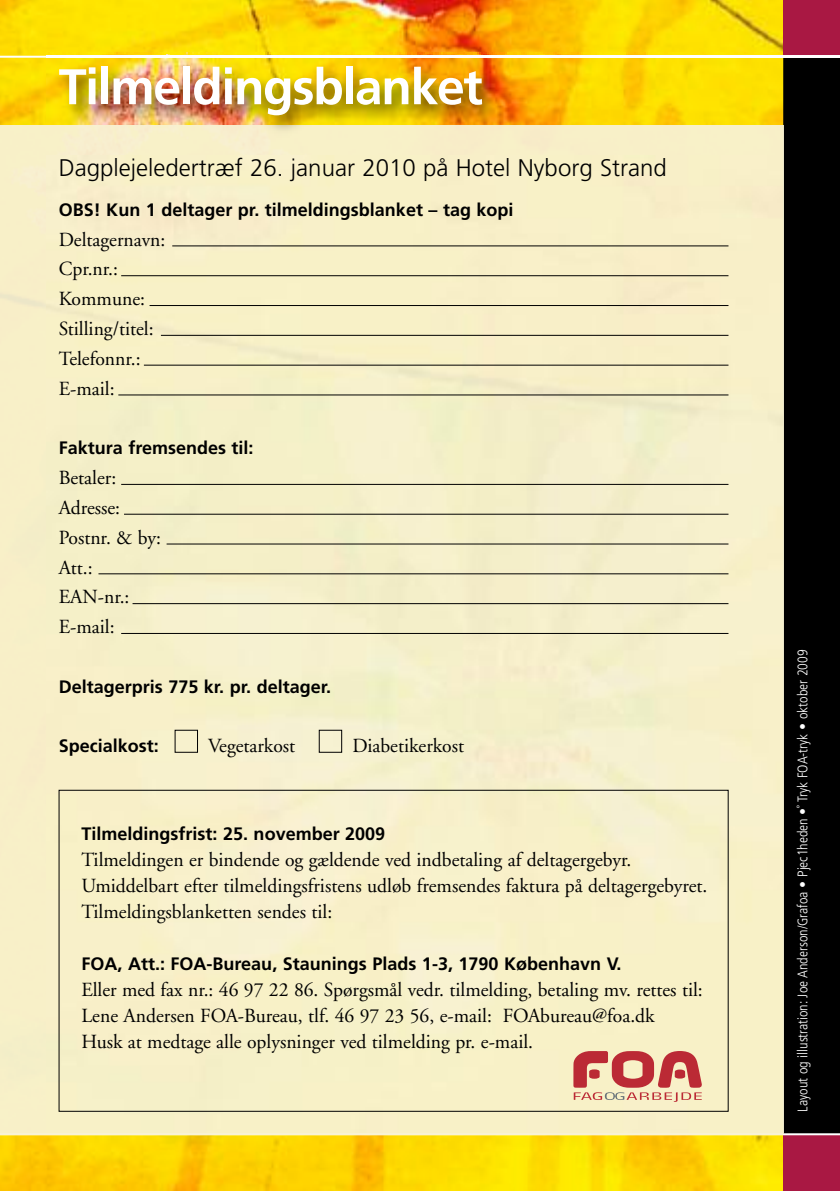
<style>
.page{position:relative;width:840px;height:1191px;background:#fff}
.page>*{position:absolute;margin:0;border:0;box-sizing:border-box;transform-origin:0 0}
.t1{font:700 50px "Frutiger";letter-spacing:-.03em;color:#fff}
.t2{font:300 24px "Frutiger";color:#000}
.t3{font:20px/29.8px "Adobe Garamond";color:#000}
.t4{font:700 18px "Frutiger";color:#000}
.t5{font:300 condensed 14px "Frutiger";color:#fff}
</style>
<div class="page">
<img style="left:0;top:0;width:782px;height:1191px">
<div style="left:782px;top:57px;width:57px;height:1077px;background:#000"></div>
<div style="left:782px;top:0;width:57px;height:57px;background:#a91843"></div>
<div style="left:782px;top:1134px;width:57px;height:57px;background:#a91843"></div>
<hr style="left:0;top:56px;width:839px;height:2px;background:#fff">
<hr style="left:0;top:1133px;width:839px;height:2px;background:#fff">
<div style="left:0;top:125px;width:46px;height:1008px;background:#f8f0c8"></div>
<img style="left:46px;top:58px;width:736px;height:1075px">
<hr style="left:0;top:1133px;width:782px;height:1px;background:#f8f2d4">
<hr style="left:172px;top:245px;width:556px;height:1px;background:#000">
<hr style="left:121px;top:275px;width:607px;height:1px;background:#000">
<hr style="left:149px;top:305px;width:579px;height:1px;background:#000">
<hr style="left:161px;top:335px;width:567px;height:1px;background:#000">
<hr style="left:144px;top:365px;width:584px;height:1px;background:#000">
<hr style="left:118px;top:394px;width:610px;height:1px;background:#000">
<hr style="left:121px;top:484px;width:607px;height:1px;background:#000">
<hr style="left:124px;top:514px;width:604px;height:1px;background:#000">
<hr style="left:166px;top:543px;width:562px;height:1px;background:#000">
<hr style="left:98px;top:573px;width:630px;height:1px;background:#000">
<hr style="left:132px;top:603px;width:596px;height:1px;background:#000">
<hr style="left:121px;top:633px;width:607px;height:1px;background:#000">
<img style="left:46px;top:53px;width:793px;height:3px">
<img style="left:782px;top:58px;width:2px;height:97px">
<img style="left:782px;top:125px;width:1px;height:30px">
<svg style="left:573px;top:1051px;width:129px;height:50px;background:#d99080"></svg>
<h1 class="t1" style="left:59px;top:67px;width:425px">Tilmeldingsblanket</h1>
<p class="t2" style="left:59px;top:158px;width:609px">Dagplejeledertræf 26. januar 2010 på Hotel Nyborg Strand</p>
<p class="t4" style="left:59px;top:202px;width:456px">OBS! Kun 1 deltager pr. tilmeldingsblanket – tag kopi</p>
<p class="t3" style="left:59px;top:226px;width:108px">Deltagernavn:<br>Cpr.nr.:<br>Kommune:<br>Stilling/titel:<br>Telefonnr.:<br>E-mail:</p>
<p class="t4" style="left:59px;top:441px;width:196px">Faktura fremsendes til:</p>
<p class="t3" style="left:59px;top:464px;width:104px">Betaler:<br>Adresse:<br>Postnr. &amp; by:<br>Att.:<br>EAN-nr.:<br>E-mail:</p>
<p class="t4" style="left:59px;top:679px;width:274px">Deltagerpris 775 kr. pr. deltager.</p>
<p class="t4" style="left:59px;top:739px;width:102px">Specialkost:</p>
<p class="t3" style="left:208px;top:733px;width:89px">Vegetarkost</p>
<p class="t3" style="left:352px;top:733px;width:113px">Diabetikerkost</p>
<p class="t4" style="left:81px;top:826px;width:305px">Tilmeldingsfrist: 25. november 2009</p>
<p class="t3" style="left:81px;top:848px;width:627px;line-height:26px">Tilmeldingen er bindende og gældende ved indbetaling af deltagergebyr.<br>Umiddelbart efter tilmeldingsfristens udløb fremsendes faktura på deltagergebyret.<br>Tilmeldingsblanketten sendes til:</p>
<p class="t4" style="left:81px;top:956px;width:541px">FOA, Att.: FOA-Bureau, Staunings Plads 1-3, 1790 København V.</p>
<p class="t3" style="left:81px;top:978px;width:622px;line-height:26px">Eller med fax nr.: 46 97 22 86. Spørgsmål vedr. tilmelding, betaling mv. rettes til:<br>Lene Andersen FOA-Bureau, tlf. 46 97 23 56, e-mail: FOAbureau@foa.dk<br>Husk at medtage alle oplysninger ved tilmelding pr. e-mail.</p>
<p class="t5" style="left:796px;top:1111px;width:463px;rotate:-90deg">Layout og illustration: Joe Anderson/Grafoa • Pjec1heden •˚ Tryk FOA-tryk • oktober 2009</p>
</div>
